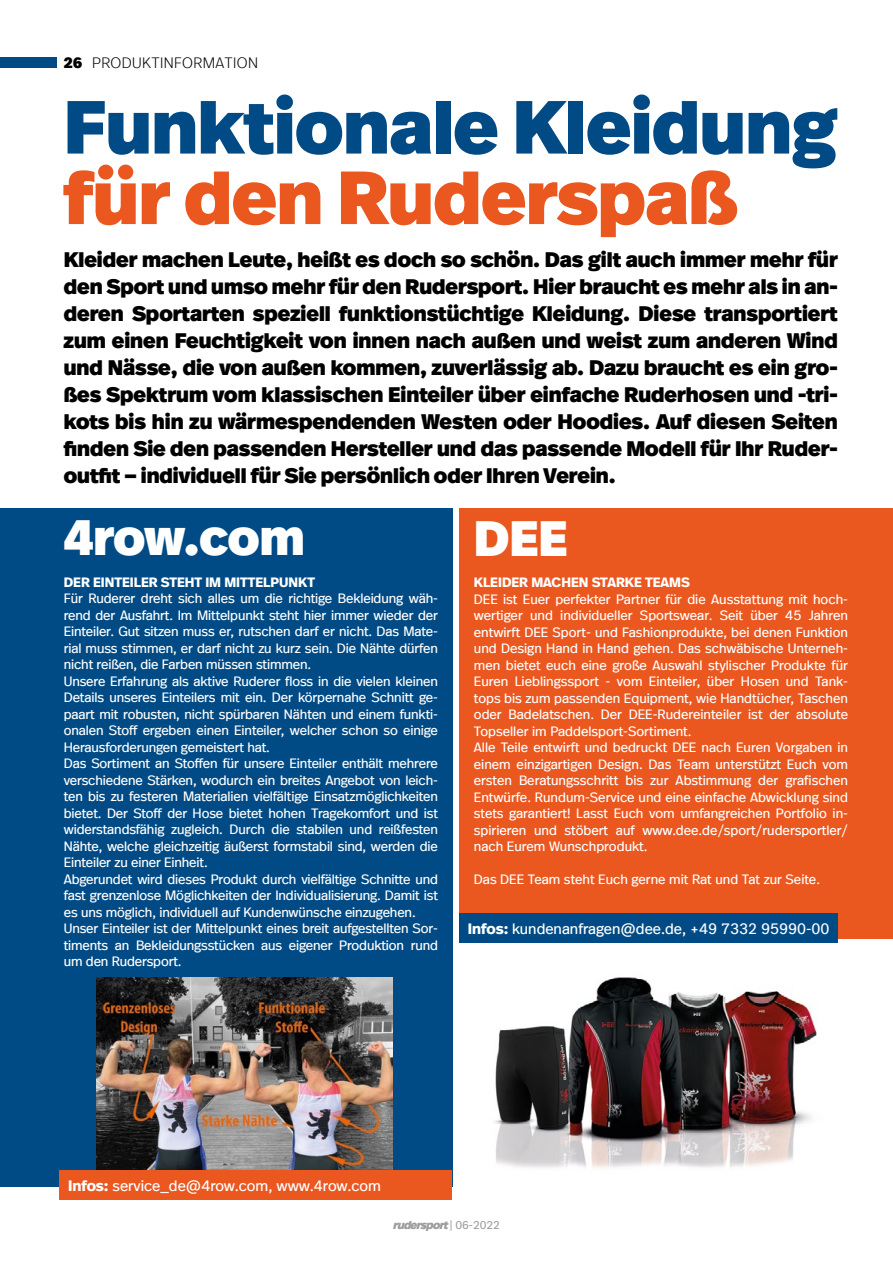
<style>
.page{position:relative;width:893px;height:1263px;background:#fff}
.page>*{position:absolute;margin:0;border:0;box-sizing:border-box;transform-origin:0 0}
.t1{font:900 75px "Real Head Offc Pro";color:#004b85}
.t2{font:900 75px "Real Head Offc Pro";color:#ea571f}
.t3{font:900 49.5px "Real Head Offc Pro";color:#fff}
.t4{font:900 21px/27px "Real Head Offc Pro";color:#000;text-align:justify}
.t5{font:15px "Real Head Offc Pro";color:#fff}
.t6{font:300 15px "Real Head Offc Pro";letter-spacing:.025em;color:#000}
.t7{font:13.5px/16.5px "Real Head Offc Pro";letter-spacing:-.01em;color:#fff}
.t8{font:700 13.5px "Real Head Offc Pro";color:#fff}
.t9{font:italic 900 11.25px "Real Head Offc Pro";color:#9c9d9d}
.s1{font-weight:900}
.s2{font-weight:700}
.s3{font-weight:400;font-style:normal}
</style>
<div class="page">
<div style="left:0;top:58px;width:56px;height:10px;background:#004b85"></div>
<div style="left:0;top:508px;width:452px;height:678px;background:#004b85"></div>
<div style="left:459px;top:508px;width:434px;height:678px;background:#ea571f"></div>
<img style="left:96px;top:978px;width:297px;height:192px">
<div style="left:459px;top:940px;width:434px;height:264px;background:#fff"></div>
<img style="left:459px;top:942px;width:379px;height:227px">
<div style="left:60px;top:1170px;width:392px;height:29px;background:#ea571f"></div>
<div style="left:459px;top:913px;width:379px;height:29px;background:#004b85"></div>
<p class="t6" style="left:64px;top:51px;width:196px"><span class="s1">26</span> PRODUKTINFORMATION</p>
<h1 class="t1" style="left:64px;top:61px;width:775px">Funktionale Kleidung</h1>
<h1 class="t2" style="left:64px;top:132px;width:675px">für den Ruderspaß</h1>
<p class="t4" style="left:64px;top:244px;width:775px">Kleider machen Leute, heißt es doch so schön. Das gilt auch immer mehr für den Sport und umso mehr für den Rudersport. Hier braucht es mehr als in an&shy;deren Sportarten speziell funktionstüchtige Kleidung. Diese transportiert zum einen Feuchtigkeit von innen nach außen und weist zum anderen Wind und Nässe, die von außen kommen, zuverlässig ab. Dazu braucht es ein gro&shy;ßes Spektrum vom klassischen Einteiler über einfache Ruderhosen und -tri&shy;kots bis hin zu wärmespendenden Westen oder Hoodies. Auf diesen Seiten finden Sie den passenden Hersteller und das passende Modell für Ihr Ruder&shy;outfit – individuell für Sie persönlich oder Ihren Verein.</p>
<h2 class="t3" style="left:64px;top:494px;width:242px">4row.com</h2>
<p class="t8" style="left:64px;top:571px;width:253px">DER EINTEILER STEHT IM MITTELPUNKT</p>
<p class="t7" style="left:64px;top:590px;width:376px">Für Ruderer dreht sich alles um die richtige Bekleidung wäh&shy;rend der Ausfahrt. Im Mittelpunkt steht hier immer wieder der Einteiler. Gut sitzen muss er, rutschen darf er nicht. Das Mate&shy;rial muss stimmen, er darf nicht zu kurz sein. Die Nähte dürfen nicht reißen, die Farben müssen stimmen.<br>Unsere Erfahrung als aktive Ruderer floss in die vielen kleinen Details unseres Einteilers mit ein. Der körpernahe Schnitt ge&shy;paart mit robusten, nicht spürbaren Nähten und einem funkti&shy;onalen Stoff ergeben einen Einteiler, welcher schon so einige Herausforderungen gemeistert hat.<br>Das Sortiment an Stoffen für unsere Einteiler enthält mehrere verschiedene Stärken, wodurch ein breites Angebot von leich&shy;ten bis zu festeren Materialien vielfältige Einsatzmöglichkeiten bietet. Der Stoff der Hose bietet hohen Tragekomfort und ist widerstandsfähig zugleich. Durch die stabilen und reißfesten Nähte, welche gleichzeitig äußerst formstabil sind, werden die Einteiler zu einer Einheit.<br>Abgerundet wird dieses Produkt durch vielfältige Schnitte und fast grenzenlose Möglichkeiten der Individualisierung. Damit ist es uns möglich, individuell auf Kundenwünsche einzugehen.<br>Unser Einteiler ist der Mittelpunkt eines breit aufgestellten Sor&shy;timents an Bekleidungsstücken aus eigener Produktion rund um den Rudersport.</p>
<h2 class="t3" style="left:474px;top:495px;width:95px">DEE</h2>
<p class="t8" style="left:474px;top:571px;width:217px">KLEIDER MACHEN STARKE TEAMS</p>
<p class="t7" style="left:474px;top:590px;width:376px">DEE ist Euer perfekter Partner für die Ausstattung mit hoch&shy;wertiger und individueller Sportswear. Seit über 45 Jahren entwirft DEE Sport- und Fashionprodukte, bei denen Funktion und Design Hand in Hand gehen. Das schwäbische Unterneh&shy;men bietet euch eine große Auswahl stylischer Produkte für Euren Lieblingssport - vom Einteiler, über Hosen und Tank&shy;tops bis zum passenden Equipment, wie Handtücher, Taschen oder Badelatschen. Der DEE-Rudereinteiler ist der absolute Topseller im Paddelsport-Sortiment.<br>Alle Teile entwirft und bedruckt DEE nach Euren Vorgaben in einem einzigartigen Design. Das Team unterstützt Euch vom ersten Beratungsschritt bis zur Abstimmung der grafischen Entwürfe. Rundum-Service und eine einfache Abwicklung sind stets garantiert! Lasst Euch vom umfangreichen Portfolio in&shy;spirieren und stöbert auf www.dee.de/sport/rudersportler/ nach Eurem Wunschprodukt.</p>
<p class="t7" style="left:474px;top:870px;width:348px">Das DEE Team steht Euch gerne mit Rat und Tat zur Seite.</p>
<p class="t5" style="left:468px;top:917px;width:363px"><span class="s2">Infos:</span> kundenanfragen@dee.de, +49 7332 95990-00</p>
<p class="t5" style="left:68px;top:1173px;width:314px"><span class="s2">Infos:</span> service_de@4row.com, www.4row.com</p>
<p class="t9" style="left:393px;top:1215px;width:109px">rudersport <span class="s3">| 0 6 - 2 0 2 2</span></p>
</div>
